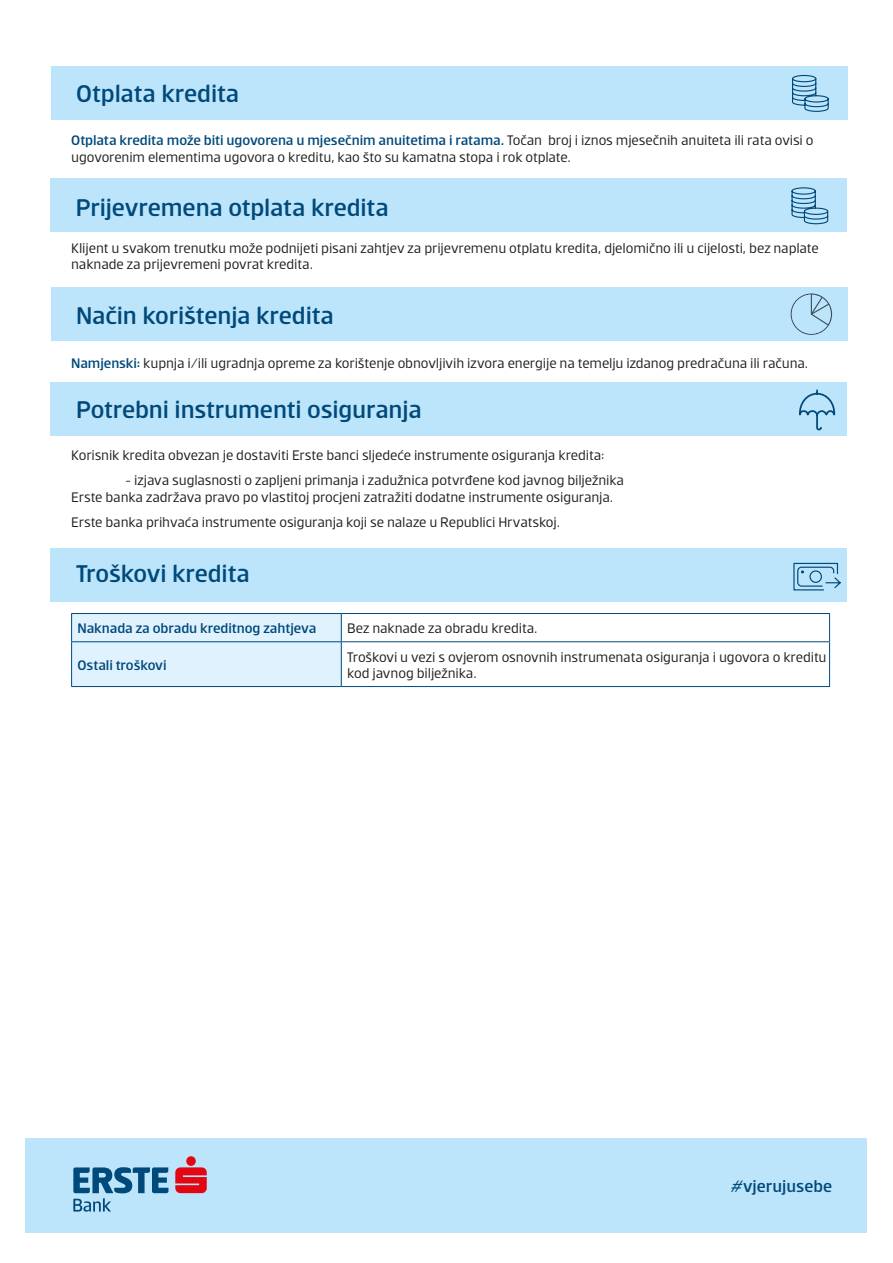
<style>
.page{position:relative;width:893px;height:1263px;background:#fff}
.page>*{position:absolute;margin:0;border:0;box-sizing:border-box;transform-origin:0 0}
.text_-_14_16__-_u{font:500 26.25px "Erste";letter-spacing:-.005em;color:#00497b}
.t1{font:500 18px "Erste";color:#00497b}
.TABLICA_text_10_1{font:15px/16.5px "Erste";letter-spacing:-.01em;color:#1d1d1b}
.TABLICA_text_10_1-2{font:500 15px "Erste";letter-spacing:-.005em;color:#00497b}
.s1{font-weight:500;color:#00497b}
</style>
<div class="page">
<hr style="left:341px;top:613px;width:489px;height:1px;background:#00497b">
<div style="left:71px;top:613px;width:271px;height:73px;background:#dff2fd"></div>
<svg style="left:829px;top:614px;width:1px;height:27px"></svg>
<hr style="left:71px;top:641px;width:270px;height:1px;background:#00497b">
<hr style="left:71px;top:642px;width:1px;height:44px;background:#00497b">
<hr style="left:341px;top:641px;width:489px;height:1px;background:#00497b">
<hr style="left:341px;top:642px;width:1px;height:44px;background:#00497b">
<hr style="left:829px;top:642px;width:1px;height:44px;background:#00497b">
<hr style="left:71px;top:686px;width:270px;height:1px;background:#00497b">
<hr style="left:341px;top:686px;width:489px;height:1px;background:#00497b">
<div style="left:51px;top:66px;width:796px;height:54px;background:#bce4fa"></div>
<svg style="left:792px;top:74px;width:37px;height:38px"></svg>
<div style="left:51px;top:179px;width:796px;height:53px;background:#bce4fa"></div>
<svg style="left:791px;top:187px;width:38px;height:38px"></svg>
<div style="left:51px;top:287px;width:796px;height:54px;background:#bce4fa"></div>
<svg style="left:791px;top:293px;width:41px;height:42px"></svg>
<div style="left:51px;top:382px;width:796px;height:53px;background:#bce4fa"></div>
<svg style="left:799px;top:389px;width:37px;height:42px"></svg>
<div style="left:51px;top:549px;width:796px;height:53px;background:#bce4fa"></div>
<svg style="left:793px;top:562px;width:48px;height:29px"></svg>
<div style="left:26px;top:1138px;width:841px;height:95px;background:#bce4fa"></div>
<svg style="left:73px;top:1167px;width:95px;height:45px"></svg>
<svg style="left:175px;top:1156px;width:32px;height:37px"></svg>
<p class="text_-_14_16__-_u" style="left:76px;top:80px;width:164px">Otplata kredita</p>
<p class="TABLICA_text_10_1" style="left:71px;top:132px;width:744px"><span class="s1">Otplata kredita može biti ugovorena u mjesečnim anuitetima i ratama.</span> Točan broj i iznos mjesečnih anuiteta ili rata ovisi o ugovorenim elementima ugovora o kreditu, kao što su kamatna stopa i rok otplate.</p>
<p class="text_-_14_16__-_u" style="left:76px;top:194px;width:315px">Prijevremena otplata kredita</p>
<p class="TABLICA_text_10_1" style="left:71px;top:239px;width:749px">Klijent u svakom trenutku može podnijeti pisani zahtjev za prijevremenu otplatu kredita, djelomično ili u cijelosti, bez naplate naknade za prijevremeni povrat kredita.</p>
<p class="text_-_14_16__-_u" style="left:76px;top:303px;width:259px">Način korištenja kredita</p>
<p class="TABLICA_text_10_1" style="left:71px;top:355px;width:738px"><span class="s1">Namjenski:</span> kupnja i/ili ugradnja opreme za korištenje obnovljivih izvora energije na temelju izdanog predračuna ili računa.</p>
<p class="text_-_14_16__-_u" style="left:76px;top:396px;width:347px">Potrebni instrumenti osiguranja</p>
<p class="TABLICA_text_10_1" style="left:71px;top:447px;width:535px">Korisnik kredita obvezan je dostaviti Erste banci sljedeće instrumente osiguranja kredita:</p>
<p class="TABLICA_text_10_1" style="left:71px;top:472px;width:554px;text-indent:54px">- izjava suglasnosti o zapljeni primanja i zadužnica potvrđene kod javnog bilježnika<br>Erste banka zadržava pravo po vlastitoj procjeni zatražiti dodatne instrumente osiguranja.</p>
<p class="TABLICA_text_10_1" style="left:71px;top:514px;width:490px">Erste banka prihvaća instrumente osiguranja koji se nalaze u Republici Hrvatskoj.</p>
<p class="text_-_14_16__-_u" style="left:76px;top:561px;width:175px">Troškovi kredita</p>
<p class="TABLICA_text_10_1-2" style="left:78px;top:621px;width:240px">Naknada za obradu kreditnog zahtjeva</p>
<p class="TABLICA_text_10_1" style="left:347px;top:620px;width:192px">Bez naknade za obradu kredita.</p>
<p class="TABLICA_text_10_1-2" style="left:78px;top:657px;width:91px">Ostali troškovi</p>
<p class="TABLICA_text_10_1" style="left:347px;top:648px;width:481px">Troškovi u vezi s ovjerom osnovnih instrumenata osiguranja i ugovora o kreditu kod javnog bilježnika.</p>
<p class="t1" style="left:731px;top:1177px;width:103px">#vjerujusebe</p>
</div>
